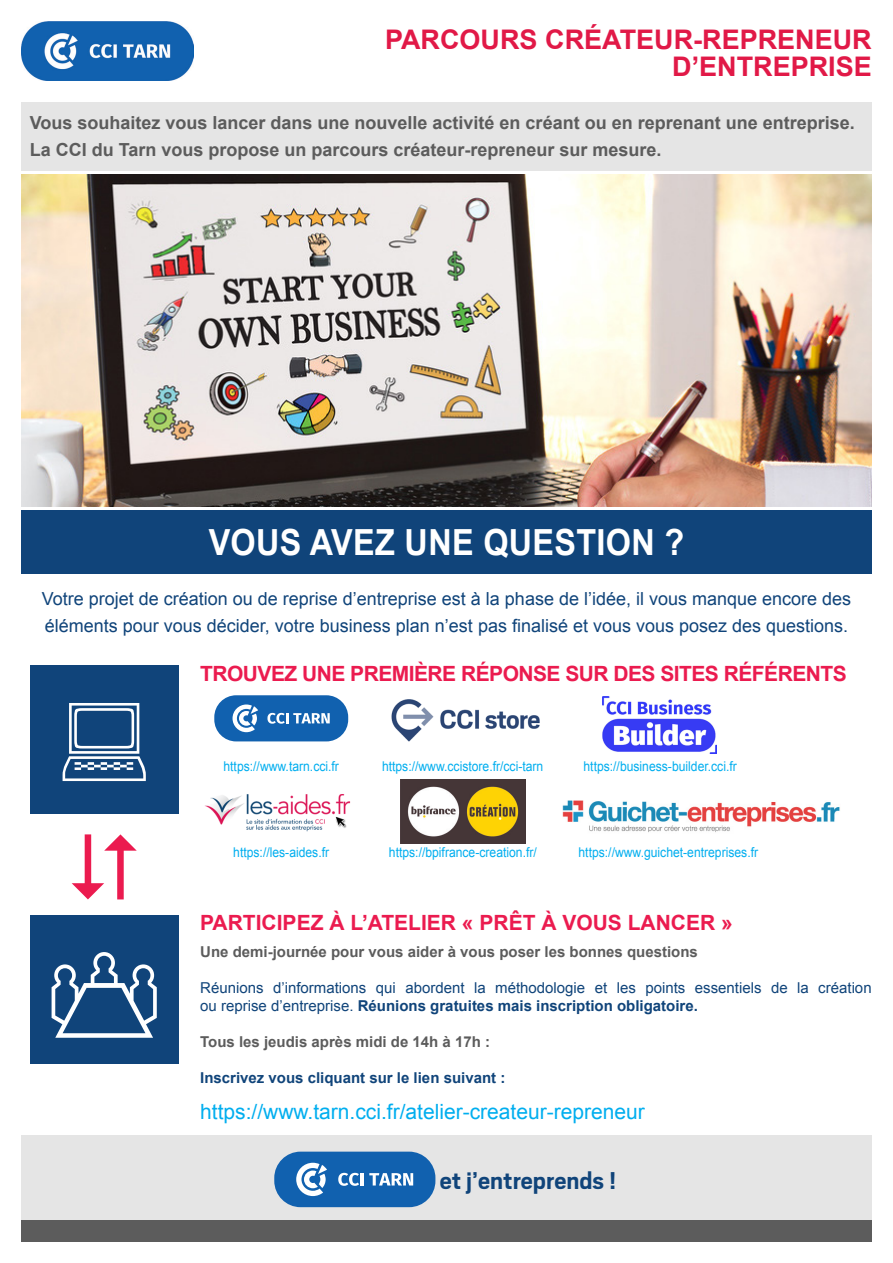
<style>
.page{position:relative;width:893px;height:1263px;background:#fff}
.page>*{position:absolute;margin:0;border:0;box-sizing:border-box;transform-origin:0 0}
.t1{font:90px "MS Outlook";color:#fff}
.t2{font:700 36px "Arial";letter-spacing:.01em;color:#fff;scale:.9 1}
.t3{font:700 27px/27px "Arial";color:#e11947;text-align:right}
.t4{font:700 27px "Scout";color:#10447a}
.t5{font:21px "Arial";color:#00aeef}
.t6{font:700 21px "Arial";letter-spacing:-.025em;color:#eb1b4f}
.t7{font:700 21px "Arial";color:#eb1b4f}
.t8{font:18px/27px "Arial";color:#10447a}
.t9{font:700 18px "Arial";color:#5c5c5c}
.t10{font:15px/18px "Arial";color:#10447a}
.t11{font:700 15px "Arial";color:#5c5c5c}
.t12{font:700 15px "Arial";color:#10447a}
.t13{font:13.5px "Arial";color:#00aeef;scale:.9 1}
.s1{font-weight:700}
</style>
<div class="page">
<div style="left:21px;top:1135px;width:851px;height:85px;background:#e5e5e5"></div>
<img style="left:21px;top:174px;width:851px;height:332px">
<div style="left:21px;top:510px;width:851px;height:64px;background:#10447a"></div>
<div style="left:21px;top:1221px;width:851px;height:21px;background:#5c5c5c"></div>
<div style="left:30px;top:665px;width:149px;height:149px;background:#10447a"></div>
<div style="left:30px;top:915px;width:149px;height:148px;background:#10447a"></div>
<div style="left:21px;top:102px;width:851px;height:68px;background:#e5e5e5"></div>
<img style="left:205px;top:794px;width:146px;height:38px">
<img style="left:400px;top:779px;width:125px;height:64px">
<img style="left:603px;top:696px;width:114px;height:58px">
<img style="left:391px;top:699px;width:148px;height:43px">
<img style="left:562px;top:800px;width:278px;height:32px">
<img style="left:21px;top:21px;width:173px;height:60px">
<div style="left:214px;top:695px;width:134px;height:46px;background:#1161af;border-radius:22px"></div>
<svg style="left:233px;top:704px;width:25px;height:28px"></svg>
<svg style="left:267px;top:713px;width:63px;height:11px"></svg>
<div style="left:274px;top:1151px;width:161px;height:56px;background:#1161af;border-radius:26px"></div>
<svg style="left:296px;top:1163px;width:31px;height:33px"></svg>
<svg style="left:338px;top:1173px;width:25px;height:13px"></svg>
<svg style="left:369px;top:1173px;width:44px;height:12px"></svg>
<p class="t3" style="left:385px;top:27px;width:488px">PARCOURS CRÉATEUR-REPRENEUR<br>D’ENTREPRISE</p>
<p class="t9" style="left:30px;top:111px;width:826px">Vous souhaitez vous lancer dans une nouvelle activité en créant ou en reprenant une entreprise.</p>
<p class="t9" style="left:30px;top:138px;width:633px">La CCI du Tarn vous propose un parcours créateur-repreneur sur mesure.</p>
<p class="t2" style="left:209px;top:519px;width:530px">VOUS AVEZ UNE QUESTION ?</p>
<p class="t8" style="left:42px;top:585px;width:811px">Votre projet de création ou de reprise d’entreprise est à la phase de l’idée, il vous manque encore des éléments pour vous décider, votre business plan n’est pas finalisé et vous vous posez des questions.</p>
<p class="t6" style="left:200px;top:660px;width:648px">TROUVEZ UNE PREMIÈRE RÉPONSE SUR DES SITES RÉFÉRENTS</p>
<p class="t13" style="left:224px;top:757px;width:130px">https://www.tarn.cci.fr</p>
<p class="t13" style="left:382px;top:757px;width:181px">https://www.ccistore.fr/cci-tarn</p>
<p class="t13" style="left:584px;top:757px;width:172px">https://business-builder.cci.fr</p>
<p class="t1" style="left:50px;top:951px;width:109px">F</p>
<p class="t13" style="left:233px;top:844px;width:108px">https://les-aides.fr</p>
<p class="t13" style="left:389px;top:844px;width:166px">https://bpifrance-creation.fr/</p>
<p class="t13" style="left:579px;top:844px;width:201px">https://www.guichet-entreprises.fr</p>
<p class="t7" style="left:200px;top:908px;width:534px">PARTICIPEZ À L’ATELIER « PRÊT À VOUS LANCER »</p>
<p class="t11" style="left:200px;top:942px;width:499px">Une demi-journée pour vous aider à vous poser les bonnes questions</p>
<p class="t10" style="left:200px;top:979px;width:673px">Réunions d’informations qui abordent la méthodologie et les points essentiels de la création ou reprise d’entreprise. <span class="s1">Réunions gratuites mais inscription obligatoire.</span></p>
<p class="t11" style="left:200px;top:1032px;width:291px">Tous les jeudis après midi de 14h à 17h :</p>
<p class="t12" style="left:200px;top:1068px;width:307px">Inscrivez vous cliquant sur le lien suivant :</p>
<p class="t5" style="left:200px;top:1098px;width:446px">https://www.tarn.cci.fr/atelier-createur-repreneur</p>
<p class="t4" style="left:440px;top:1166px;width:178px">et j’entreprends !</p>
</div>
